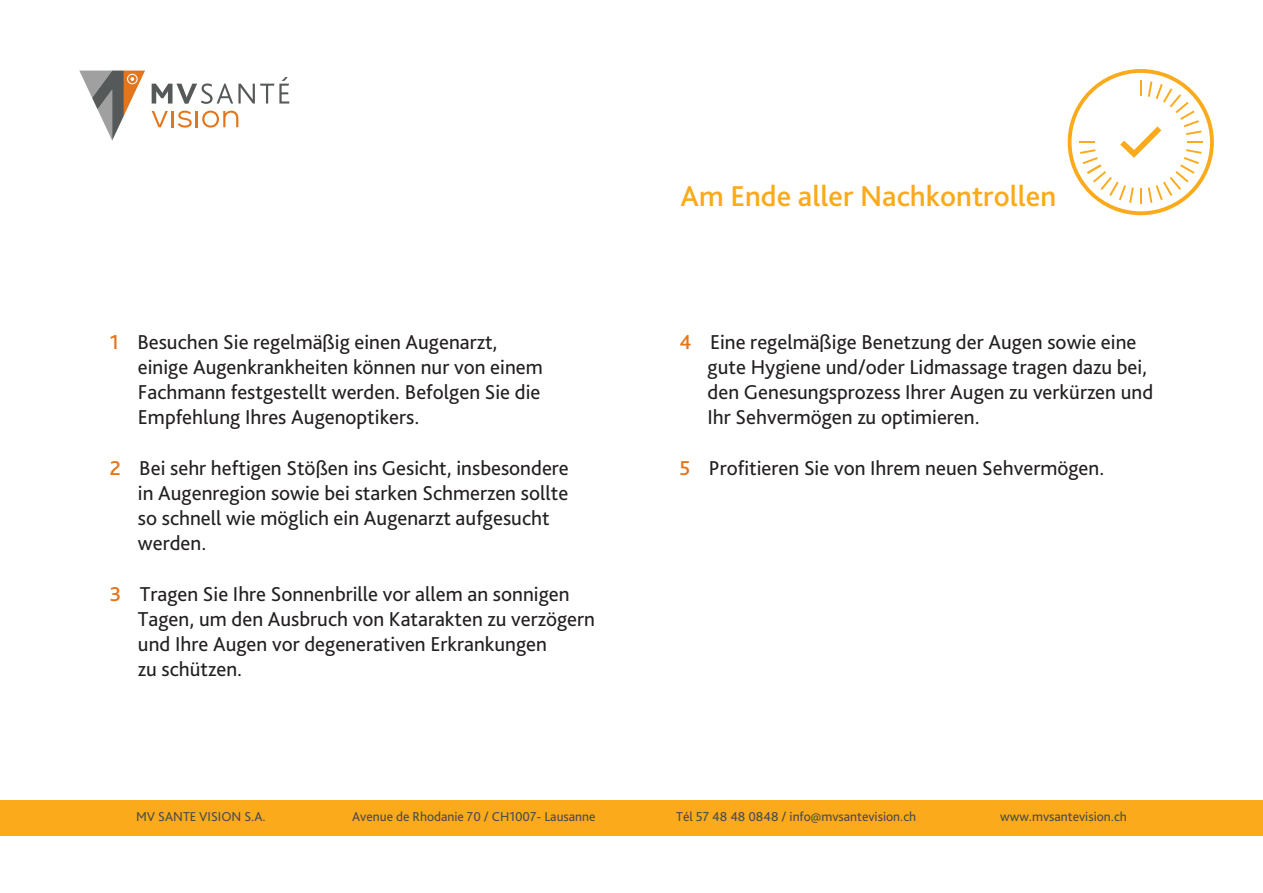
<style>
.page{position:relative;width:1263px;height:893px;background:#fff}
.page>*{position:absolute;margin:0;border:0;box-sizing:border-box;transform-origin:0 0}
.t1{font:500 30px "Bliss Pro";color:#faaa1b}
.t2{font:21px/25.2px "Bliss Pro";color:#231f20}
.t3{font:13.5px "Bliss Pro";color:#4a4b4a}
.s1{font-weight:500;color:#e3761d}
</style>
<div class="page">
<div style="left:0;top:800px;width:1262px;height:36px;background:#faaa1b"></div>
<svg style="left:152px;top:111px;width:86px;height:17px"></svg>
<svg style="left:79px;top:71px;width:66px;height:70px"></svg>
<svg style="left:152px;top:77px;width:137px;height:27px"></svg>
<svg style="left:1068px;top:69px;width:146px;height:146px"></svg>
<p class="t2" style="left:138px;top:329px;width:406px;text-indent:-28px"><span class="s1">1</span> Besuchen Sie regelmäßig einen Augenarzt, einige Augenkrankheiten können nur von einem Fachmann festgestellt werden. Befolgen Sie die Empfehlung Ihres Augenoptikers.</p>
<p class="t2" style="left:138px;top:455px;width:432px;text-indent:-28px"><span class="s1">2</span> Bei sehr heftigen Stößen ins Gesicht, insbesondere in Augenregion sowie bei starken Schmerzen sollte so schnell wie möglich ein Augenarzt aufgesucht werden.</p>
<p class="t2" style="left:138px;top:581px;width:459px;text-indent:-28px"><span class="s1">3</span> Tragen Sie Ihre Sonnenbrille vor allem an sonnigen Tagen, um den Ausbruch von Katarakten zu verzögern und Ihre Augen vor degenerativen Erkrankungen<br>zu schützen.</p>
<h1 class="t1" style="left:681px;top:177px;width:377px">Am Ende aller Nachkontrollen</h1>
<p class="t2" style="left:707px;top:329px;width:447px;text-indent:-28px"><span class="s1">4</span> Eine regelmäßige Benetzung der Augen sowie eine gute Hygiene und/oder Lidmassage tragen dazu bei, den Genesungsprozess Ihrer Augen zu verkürzen und Ihr Sehvermögen zu optimieren.</p>
<p class="t2" style="left:679px;top:455px;width:426px"><span class="s1">5</span> Profitieren Sie von Ihrem neuen Sehvermögen.</p>
<p class="t3" style="left:136px;top:808px;width:131px">MV SANTE VISION S.A.</p>
<p class="t3" style="left:352px;top:808px;width:245px">Avenue de Rhodanie 70 / CH1007- Lausanne</p>
<p class="t3" style="left:676px;top:808px;width:242px">Tél 57 48 48 0848 / info@mvsantevision.ch</p>
<p class="t3" style="left:1000px;top:808px;width:128px">www.mvsantevision.ch</p>
</div>
